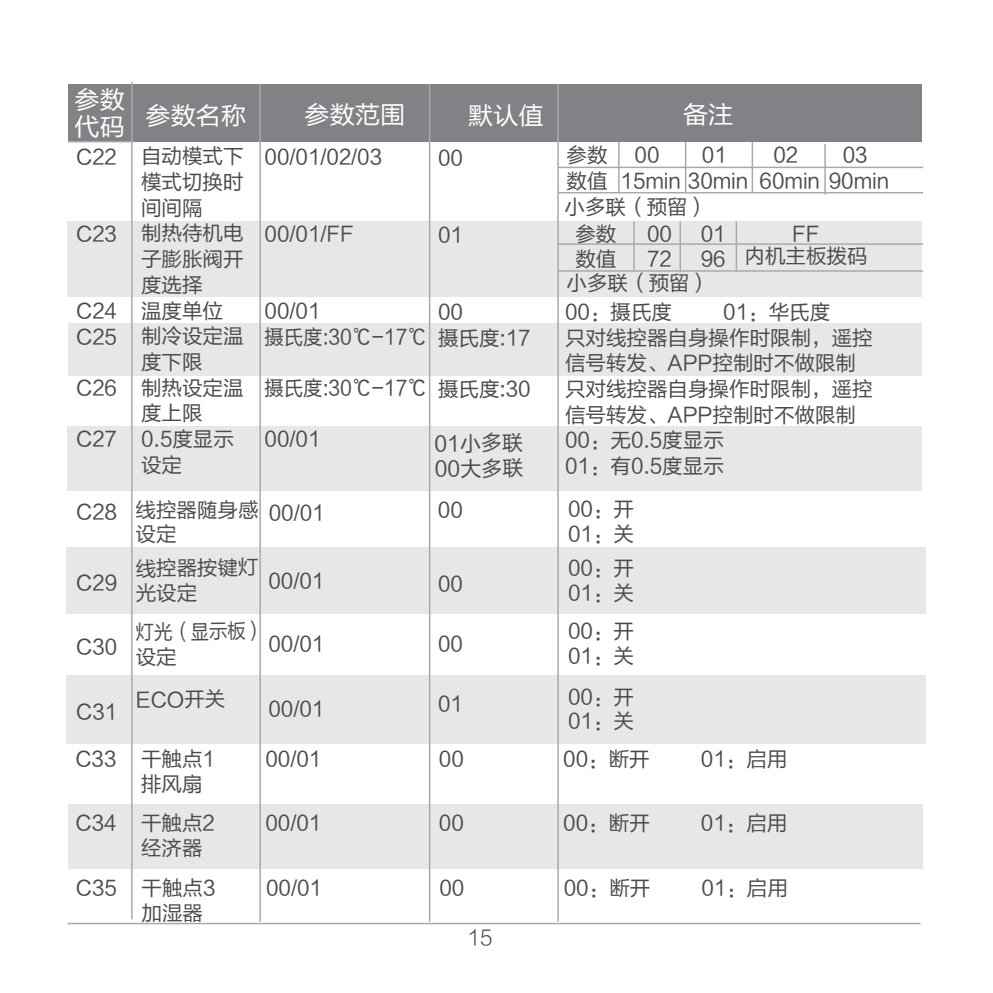
<style>
.page{position:relative;width:993px;height:993px;background:#fff}
.page>*{position:absolute;margin:0;border:0;box-sizing:border-box;transform-origin:0 0}
.t1{font:24.5px/26.6px "FZLTHK GBK1 0";color:#fff}
.t2{font:21px/25.2px "FZLTHK GBK1 0";color:#4b4c4d}
.t3{font:21px "FZLTXHK";color:#4b4c4d}
.t4{font:20.65px/25.6px "FZLTHK GBK1 0";color:#4b4c4d}
.t5{font:20.65px "FZLTHK GBK1 0";color:#4b4c4d;scale:.94 1}
.t6{font:20.65px/24.5px "FZLTHK GBK1 0";color:#4b4c4d;scale:.9 1}
</style>
<div class="page">
<div style="left:68px;top:804px;width:854px;height:64px;background:#e6e7e9"></div>
<div style="left:67px;top:426px;width:854px;height:64px;background:#e6e7e9"></div>
<div style="left:68px;top:323px;width:853px;height:53px;background:#e6e7e9"></div>
<div style="left:67px;top:221px;width:854px;height:76px;background:#e6e7e9"></div>
<div style="left:68px;top:84px;width:853px;height:58px;background:#808285"></div>
<hr style="left:68px;top:141px;width:66px;height:1px;background:#a8a9ad">
<hr style="left:558px;top:166px;width:364px;height:2px;background:#a8a9ad">
<hr style="left:558px;top:192px;width:364px;height:1px;background:#a8a9ad">
<hr style="left:824px;top:144px;width:1px;height:50px;background:#a8a9ad">
<hr style="left:751px;top:142px;width:1px;height:51px;background:#a8a9ad">
<hr style="left:684px;top:142px;width:2px;height:51px;background:#a8a9ad">
<hr style="left:618px;top:142px;width:1px;height:51px;background:#a8a9ad">
<hr style="left:558px;top:270px;width:364px;height:1px;background:#a8a9ad">
<hr style="left:558px;top:243px;width:364px;height:2px;background:#a8a9ad">
<hr style="left:735px;top:221px;width:1px;height:50px;background:#a8a9ad">
<hr style="left:679px;top:221px;width:1px;height:50px;background:#a8a9ad">
<hr style="left:633px;top:221px;width:1px;height:50px;background:#a8a9ad">
<div style="left:66px;top:675px;width:858px;height:68px;background:#e6e7e9"></div>
<div style="left:66px;top:547px;width:858px;height:67px;background:#e6e7e9"></div>
<hr style="left:557px;top:84px;width:1px;height:837px;background:#a8a9ad">
<hr style="left:429px;top:84px;width:1px;height:837px;background:#a8a9ad">
<hr style="left:259px;top:84px;width:2px;height:837px;background:#a8a9ad">
<hr style="left:131px;top:82px;width:2px;height:837px;background:#a8a9ad">
<hr style="left:67px;top:922px;width:853px;height:1px;background:#a8a9ad">
<p class="t1" style="left:74px;top:87px;width:52px">参数代码</p>
<p class="t1" style="left:145px;top:102px;width:102px">参数名称</p>
<p class="t1" style="left:304px;top:101px;width:102px">参数范围</p>
<p class="t1" style="left:468px;top:103px;width:77px">默认值</p>
<p class="t1" style="left:682px;top:101px;width:52px">备注</p>
<p class="t4" style="left:76px;top:144px;width:42px">C22</p>
<p class="t4" style="left:76px;top:221px;width:42px">C23</p>
<p class="t4" style="left:76px;top:298px;width:42px">C24<br>C25</p>
<p class="t4" style="left:76px;top:375px;width:42px">C26</p>
<p class="t4" style="left:76px;top:427px;width:42px">C27</p>
<p class="t4" style="left:141px;top:144px;width:104px">自动模式下模式切换时间间隔<br>制热待机电子膨胀阀开度选择<br>温度单位制冷设定温度下限<br>制热设定温度上限<br>0.5度显示设定</p>
<p class="t4" style="left:264px;top:144px;width:119px">00/01/02/03</p>
<p class="t4" style="left:264px;top:221px;width:91px">00/01/FF</p>
<p class="t4" style="left:264px;top:298px;width:164px">00/01<br>摄氏度:30℃-17℃</p>
<p class="t5" style="left:264px;top:376px;width:174px">摄氏度:30℃-17℃</p>
<p class="t4" style="left:264px;top:427px;width:57px">00/01</p>
<p class="t4" style="left:438px;top:146px;width:26px">00</p>
<p class="t4" style="left:438px;top:223px;width:26px">01</p>
<p class="t4" style="left:438px;top:300px;width:94px">00<br>摄氏度:17</p>
<p class="t4" style="left:438px;top:377px;width:94px">摄氏度:30</p>
<p class="t2" style="left:434px;top:431px;width:90px;rotate:-1deg">01小多联<br>00大多联</p>
<p class="t4" style="left:566px;top:143px;width:42px">参数数值</p>
<p class="t4" style="left:575px;top:221px;width:42px">参数数值</p>
<p class="t4" style="left:773px;top:143px;width:26px">02</p>
<p class="t4" style="left:620px;top:143px;width:270px;text-indent:222px">03<br>15min 30min 60min 90min</p>
<p class="t4" style="left:634px;top:143px;width:26px">00</p>
<p class="t4" style="left:701px;top:143px;width:26px">01</p>
<p class="t4" style="left:564px;top:195px;width:145px">小多联（预留）</p>
<p class="t4" style="left:647px;top:221px;width:26px">00<br>72</p>
<p class="t4" style="left:700px;top:221px;width:26px">01</p>
<p class="t4" style="left:791px;top:221px;width:29px">FF</p>
<p class="t4" style="left:744px;top:243px;width:124px">内机主板拨码</p>
<p class="t4" style="left:700px;top:247px;width:26px">96</p>
<p class="t4" style="left:566px;top:271px;width:145px">小多联（预留）</p>
<p class="t4" style="left:565px;top:299px;width:309px;text-indent:158px">01：华氏度<br>只对线控器自身操作时限制，遥控信号转发、APP控制时不做限制只对线控器自身操作时限制，遥控信号转发、APP控制时不做限制<br>00：无0.5度显示<br>01：有0.5度显示</p>
<p class="t4" style="left:565px;top:299px;width:108px">00：摄氏度</p>
<p class="t4" style="left:135px;top:497px;width:124px;line-height:24.5px">线控器随身感设定</p>
<p class="t4" style="left:76px;top:499px;width:42px">C28</p>
<p class="t4" style="left:269px;top:500px;width:57px">00/01</p>
<p class="t4" style="left:437px;top:497px;width:26px">00</p>
<p class="t4" style="left:568px;top:497px;width:67px;line-height:24.5px">00：开<br>01：关</p>
<p class="t4" style="left:135px;top:557px;width:125px;line-height:24.2px;rotate:-1deg">线控器按键灯光设定</p>
<p class="t6" style="left:135px;top:620px;width:145px;rotate:-1deg">灯光（显示板）设定</p>
<p class="t4" style="left:268px;top:568px;width:57px">00/01</p>
<p class="t4" style="left:268px;top:631px;width:57px">00/01</p>
<p class="t4" style="left:135px;top:687px;width:91px;rotate:-1deg">ECO开关</p>
<p class="t4" style="left:268px;top:696px;width:57px">00/01</p>
<p class="t4" style="left:568px;top:556px;width:67px;line-height:24.5px">00：开<br>01：关</p>
<p class="t4" style="left:568px;top:619px;width:67px;line-height:24.5px">00：开<br>01：关</p>
<p class="t4" style="left:568px;top:684px;width:67px;line-height:24.5px">00：开<br>01：关</p>
<p class="t4" style="left:141px;top:747px;width:75px;line-height:24.5px;text-indent:-66px">C33 干触点1排风扇</p>
<p class="t4" style="left:265px;top:746px;width:57px">00/01</p>
<p class="t4" style="left:439px;top:746px;width:26px">00</p>
<p class="t4" style="left:563px;top:746px;width:88px">00：断开</p>
<p class="t4" style="left:700px;top:746px;width:88px">01：启用</p>
<p class="t4" style="left:141px;top:810px;width:75px;line-height:24.5px;text-indent:-66px">C34 干触点2经济器</p>
<p class="t4" style="left:265px;top:810px;width:57px">00/01</p>
<p class="t4" style="left:439px;top:810px;width:26px">00</p>
<p class="t4" style="left:563px;top:810px;width:88px">00：断开</p>
<p class="t4" style="left:700px;top:810px;width:88px">01：启用</p>
<p class="t4" style="left:142px;top:875px;width:75px;line-height:24.5px;text-indent:-66px">C35 干触点3加湿器</p>
<p class="t4" style="left:266px;top:875px;width:57px">00/01</p>
<p class="t4" style="left:439px;top:875px;width:26px">00</p>
<p class="t4" style="left:563px;top:875px;width:88px">00：断开</p>
<p class="t4" style="left:701px;top:875px;width:88px">01：启用</p>
<p class="t3" style="left:467px;top:925px;width:27px">15</p>
</div>
